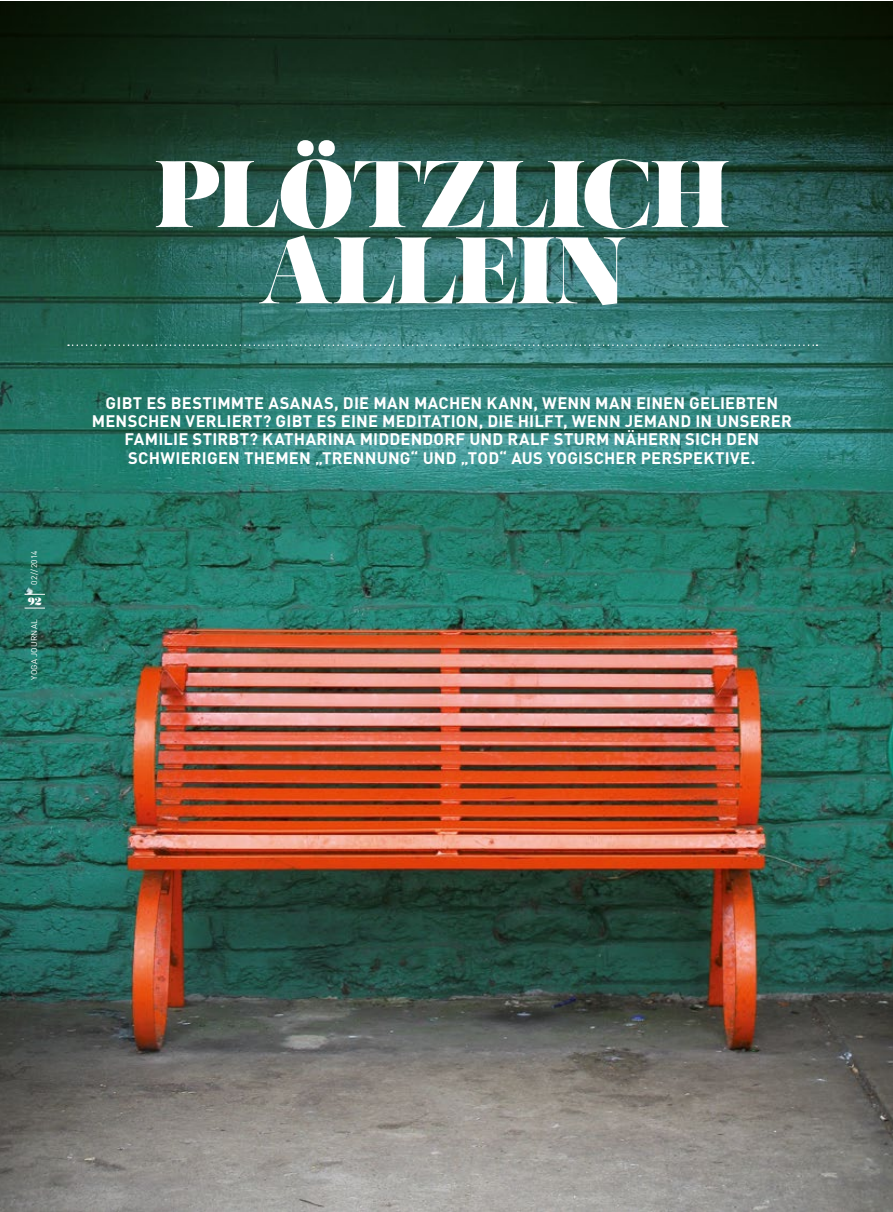
<style>
.page{position:relative;width:893px;height:1212px;background:#fff}
.page>*{position:absolute;margin:0;border:0;box-sizing:border-box;transform-origin:0 0}
.t1{font:94.5px/76.2px "Salome";letter-spacing:-.03em;color:#fff;text-align:center}
.t2{font:700 16.5px/18.5px "DIN";letter-spacing:.01em;color:#fff;text-align:center}
.t3{font:10.5px "Salome";color:#fff}
.t4{font:8.25px "DIN";letter-spacing:.03em;color:#fff}
</style>
<div class="page">
<img style="left:0;top:1px;width:892px;height:1211px">
<svg style="left:68px;top:344px;width:749px;height:2px"></svg>
<svg style="left:25px;top:594px;width:20px;height:1px"></svg>
<svg style="left:25px;top:608px;width:20px;height:1px"></svg>
<p class="t4" style="left:29px;top:585px;width:36px;rotate:-90deg">02//2014</p>
<p class="t3" style="left:28px;top:595px;width:16px">92</p>
<p class="t4" style="left:29px;top:680px;width:62px;rotate:-90deg">YOGA JOURNAL</p>
<h1 class="t1" style="left:154px;top:155px;width:578px">PLÖTZLICH<br>ALLEIN</h1>
<p class="t2" style="left:92px;top:393px;width:701px">GIBT ES BESTIMMTE ASANAS, DIE MAN MACHEN KANN, WENN MAN EINEN GELIEBTEN MENSCHEN VERLIERT? GIBT ES EINE MEDITATION, DIE HILFT, WENN JEMAND IN UNSERER FAMILIE STIRBT? KATHARINA MIDDENDORF UND RALF STURM NÄHERN SICH DEN SCHWIERIGEN THEMEN „TRENNUNG“ UND „TOD“ AUS YOGISCHER PERSPEKTIVE.</p>
</div>
